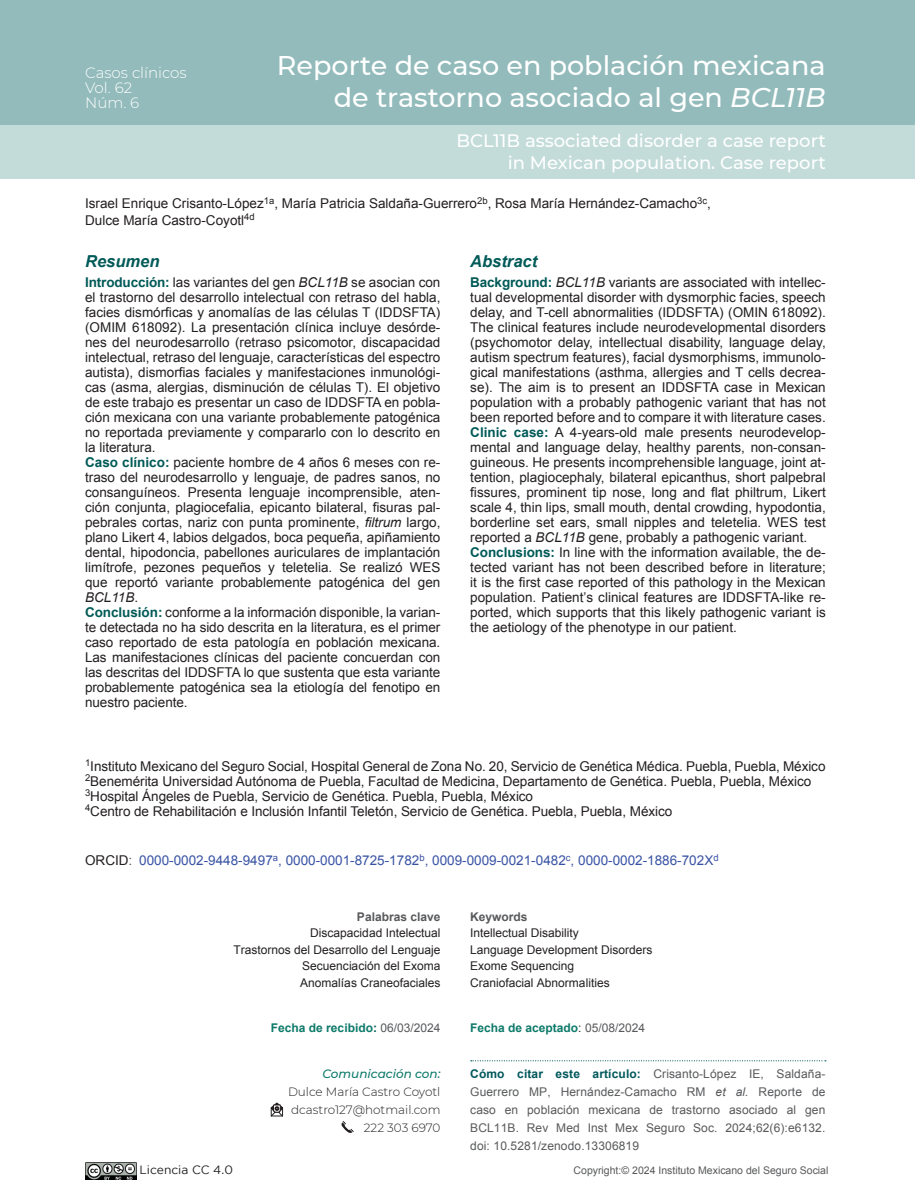
<style>
.page{position:relative;width:915px;height:1191px;background:#fff}
.page>*{position:absolute;margin:0;border:0;box-sizing:border-box;transform-origin:0 0}
.t1{font:500 27px/32.4px "Montserrat";color:#fff;text-align:right}
.t2{font:500 18px/21.6px "Montserrat";color:#fff;text-align:right}
.t3{font:italic 700 16.5px "Arial";color:#005a57}
.t4{font:300 15px/15px "Montserrat";color:#fff}
.t5{font:13.5px/15px "Arial";color:#231f20}
.t6{font:13.5px "Arial";color:#3953a4}
.t7{font:12px/18px "Arial";letter-spacing:.01em;color:#58595b;text-align:justify}
.t8{font:12px/16.5px "Arial";color:#231f20}
.t9{font:300 12px/18px "Montserrat";color:#231f20;text-align:right}
.t10{font:700 12px "Arial";color:#0d7a6a}
.t11{font:700 12px "Arial";color:#58595b}
.t12{font:italic 500 12px "Montserrat";color:#0d7a6a}
.t13{font:12px "Gotham";color:#231f20}
.t14{font:10.5px "Arial";color:#58595b}
.s1{font-style:italic}
.s2{font-weight:700;color:#005a57}
.s3{color:#231f20}
.s4{color:#58595b}
.s5{color:#005a57}
.s6{font-weight:400;color:#58595b}
.s7{font-weight:400;color:#231f20}
.s8{font-weight:700;color:#01585b}
</style>
<div class="page">
<div style="left:0;top:0;width:914px;height:125px;background:#93bbbb"></div>
<div style="left:0;top:125px;width:914px;height:54px;background:#c3dcd9"></div>
<svg style="left:470px;top:1060px;width:355px;height:1px"></svg>
<svg style="left:270px;top:1102px;width:13px;height:15px"></svg>
<svg style="left:341px;top:1121px;width:13px;height:12px"></svg>
<img style="left:85px;top:1162px;width:51px;height:17px">
<p class="t4" style="left:85px;top:64px;width:103px">Casos clínicos<br>Vol. 62<br>Núm. 6</p>
<h1 class="t1" style="left:277px;top:48px;width:550px">Reporte de caso en población mexicana de trastorno asociado al gen <span class="s1">BCL11B</span></h1>
<h2 class="t2" style="left:456px;top:129px;width:370px">BCL11B associated disorder a case report in Mexican population. Case report</h2>
<p class="t5" style="left:85px;top:195px;width:627px;line-height:16.5px">Israel Enrique Crisanto-López<sup>1a</sup>, María Patricia Saldaña-Guerrero<sup>2b</sup>, Rosa María Hernández-Camacho<sup>3c</sup>,<br>Dulce María Castro-Coyotl<sup>4d</sup></p>
<p class="t3" style="left:85px;top:251px;width:76px">Resumen</p>
<p class="t3" style="left:470px;top:251px;width:68px">Abstract</p>
<p class="t5" style="left:470px;top:275px;width:357px"><span class="s2">Background:</span> <span class="s1">BCL11B</span> variants are associated with intellec&shy;tual developmental disorder with dysmorphic facies, speech delay, and T-cell abnormalities (IDDSFTA) (OMIN 618092).<br>The clinical features include neurodevelopmental disorders (psychomotor delay, intellectual disability, language delay, autism spectrum features), facial dysmorphisms, immunolo&shy;gical manifestations (asthma, allergies and T cells decrea&shy;se). The aim is to present an IDDSFTA case in Mexican population with a probably pathogenic variant that has not been reported before and to compare it with literature cases.<br><span class="s2">Clinic case:</span> A 4-years-old male presents neurodevelop&shy;mental and language delay, healthy parents, non-consan&shy;guineous. He presents incomprehensible language, joint at&shy;tention, plagiocephaly, bilateral epicanthus, short palpebral fissures, prominent tip nose, long and flat philtrum, Likert scale 4, thin lips, small mouth, dental crowding, hypodontia, borderline set ears, small nipples and teletelia. WES test reported a <span class="s1">BCL11B</span> gene, probably a pathogenic variant.<br><span class="s2">Conclusions:</span> In line with the information available, the de&shy;tected variant has not been described before in literature; it is the first case reported of this pathology in the Mexican population. Patient’s clinical features are IDDSFTA-like re&shy;ported, which supports that this likely pathogenic variant is the aetiology of the phenotype in our patient.</p>
<p class="t5" style="left:85px;top:275px;width:357px"><span class="s2">Introducción:</span> las variantes del gen <span class="s1">BCL11B</span> se asocian con el trastorno del desarrollo intelectual con retraso del habla, facies dismórficas y anomalías de las células T (IDDSFTA) (OMIM 618092). La presentación clínica incluye desórde&shy;nes del neurodesarrollo (retraso psicomotor, discapacidad intelectual, retraso del lenguaje, características del espectro autista), dismorfias faciales y manifestaciones inmunológi&shy;cas (asma, alergias, disminución de células T). El objetivo de este trabajo es presentar un caso de IDDSFTA en pobla&shy;ción mexicana con una variante probablemente patogénica no reportada previamente y compararlo con lo descrito en la literatura.<br><span class="s2">Caso clínico:</span> paciente hombre de 4 años 6 meses con re&shy;traso del neurodesarrollo y lenguaje, de padres sanos, no consanguíneos. Presenta lenguaje incomprensible, aten&shy;ción conjunta, plagiocefalia, epicanto bilateral, fisuras pal&shy;pebrales cortas, nariz con punta prominente, <span class="s1">filtrum</span> largo, plano Likert 4, labios delgados, boca pequeña, apiñamiento dental, hipodoncia, pabellones auriculares de implantación limítrofe, pezones pequeños y teletelia. Se realizó WES que reportó variante probablemente patogénica del gen <span class="s1">BCL11B</span>.<br><span class="s2">Conclusión:</span> conforme a la información disponible, la varian&shy;te detectada no ha sido descrita en la literatura, es el primer caso reportado de esta patología en población mexicana.<br>Las manifestaciones clínicas del paciente concuerdan con las descritas del IDDSFTA lo que sustenta que esta variante probablemente patogénica sea la etiología del fenotipo en nuestro paciente.</p>
<p class="t5" style="left:85px;top:758px;width:741px"><sup>1</sup>Instituto Mexicano del Seguro Social, Hospital General de Zona No. 20, Servicio de Genética Médica. Puebla, Puebla, México <sup>2</sup>Benemérita Universidad Autónoma de Puebla, Facultad de Medicina, Departamento de Genética. Puebla, Puebla, México <sup>3</sup>Hospital Ángeles de Puebla, Servicio de Genética. Puebla, Puebla, México<br><sup>4</sup>Centro de Rehabilitación e Inclusión Infantil Teletón, Servicio de Genética. Puebla, Puebla, México</p>
<p class="t6" style="left:85px;top:851px;width:634px"><span class="s3">ORCID</span><span class="s4">:</span> 0000-0002-9448-9497<sup>a</sup>, 0000-0001-8725-1782<sup>b</sup>, 0009-0009-0021-0482<sup>c</sup>, 0000-0002-1886-702X<sup>d</sup></p>
<p class="t11" style="left:357px;top:908px;width:85px">Palabras clave</p>
<p class="t8" style="left:233px;top:924px;width:208px;text-align:right">Discapacidad Intelectual<br>Trastornos del Desarrollo del Lenguaje<br>Secuenciación del Exoma<br>Anomalías Craneofaciales</p>
<p class="t11" style="left:470px;top:908px;width:59px">Keywords</p>
<p class="t8" style="left:470px;top:924px;width:184px">Intellectual Disability<br>Language Development Disorders<br>Exome Sequencing<br>Craniofacial Abnormalities</p>
<p class="t10" style="left:271px;top:1019px;width:171px">Fecha de recibido<span class="s5">:</span> <span class="s6">06/03/2024</span></p>
<p class="t10" style="left:470px;top:1020px;width:176px">Fecha de aceptado<span class="s7">:</span> <span class="s6">05/08/2024</span></p>
<p class="t12" style="left:322px;top:1065px;width:119px">Comunicación con:</p>
<p class="t9" style="left:288px;top:1082px;width:154px">Dulce María Castro Coyotl dcastro127@hotmail.com<br>222 303 6970</p>
<p class="t7" style="left:470px;top:1064px;width:356px"><span class="s8">Cómo citar este artículo:</span> Crisanto-López IE, Saldaña-Guerrero MP, Hernández-Camacho RM <span class="s1">et al.</span> Reporte de caso en población mexicana de trastorno asociado al gen BCL11B. Rev Med Inst Mex Seguro Soc. 2024;62(6):e6132. doi: 10.5281/zenodo.13306819</p>
<p class="t13" style="left:139px;top:1162px;width:95px">Licencia CC 4.0</p>
<p class="t14" style="left:573px;top:1163px;width:256px">Copyright:© 2024 Instituto Mexicano del Seguro Social</p>
</div>
